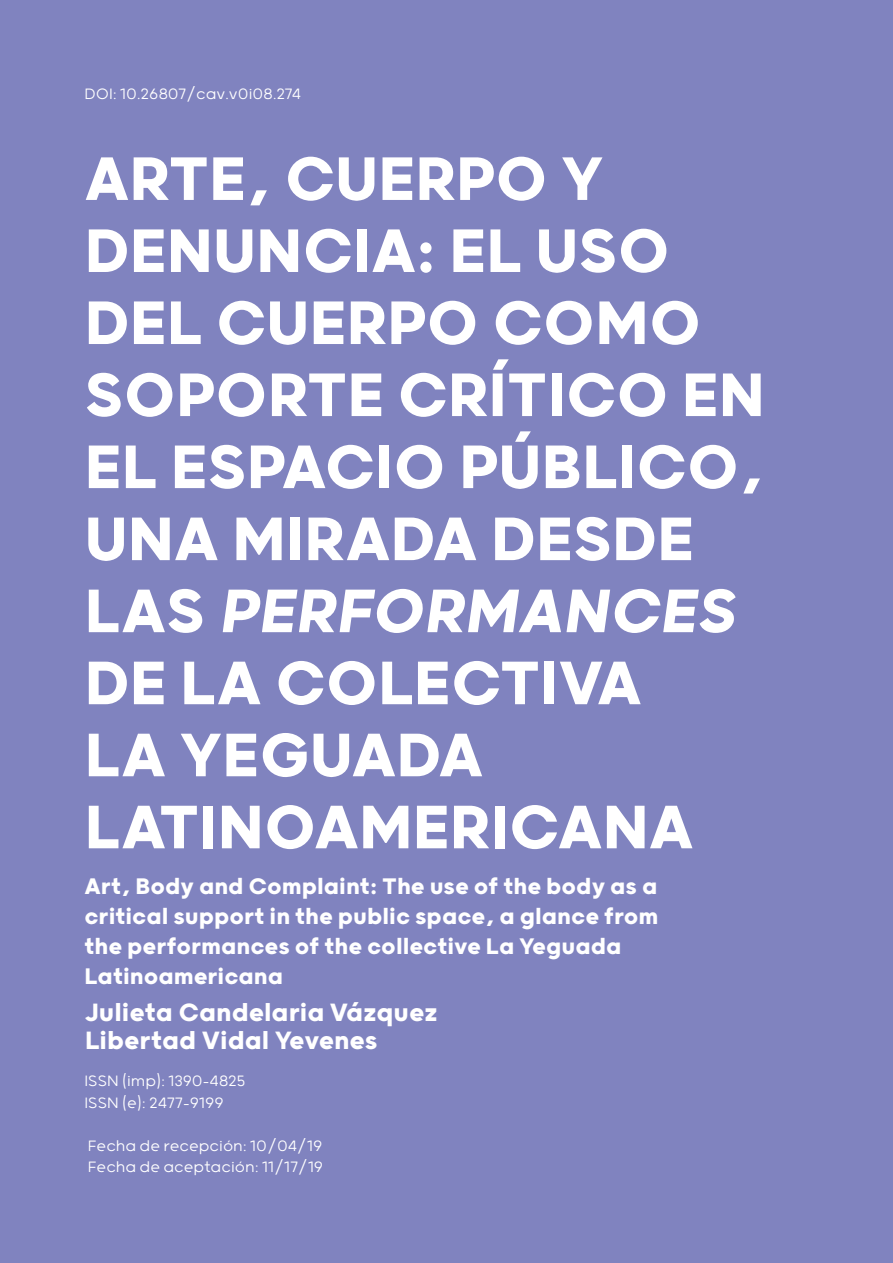
<style>
.page{position:relative;width:893px;height:1263px;background:#8083bf}
.page>*{position:absolute;margin:0;border:0;box-sizing:border-box;transform-origin:0 0}
.t1{font:700 73.5px/72px "Grold";color:#fff}
.t2{font:700 30px/28.5px "Grold";color:#fff}
.t3{font:700 27px/30px "Grold";color:#fff}
.t4{font:300 18px/21px "Grold";color:#fff}
.s1{font-style:italic}
</style>
<div class="page">
<p class="t4" style="left:85px;top:82px;width:218px">DOI: 10.26807/cav.v0i08.274</p>
<p class="t1" style="left:85px;top:139px;width:682px">ARTE, CUERPO Y<br>DENUNCIA: EL USO<br>DEL CUERPO COMO<br>SOPORTE CRÍTICO EN<br>EL ESPACIO PÚBLICO,<br>UNA MIRADA DESDE<br>LAS <span class="s1">PERFORMANCES<br></span>DE LA COLECTIVA<br>LA YEGUADA<br>LATINOAMERICANA</p>
<p class="t3" style="left:85px;top:870px;width:575px">Art, Body and Complaint: The use of the body as a critical support in the public space, a glance from the performances of the collective La Yeguada Latinoamericana</p>
<p class="t2" style="left:85px;top:996px;width:354px">Julieta Candelaria Vázquez<br>Libertad Vidal Yevenes</p>
<p class="t4" style="left:85px;top:1070px;width:162px">ISSN (imp): 1390-4825<br>ISSN (e): 2477-9199</p>
<p class="t4" style="left:88px;top:1134px;width:237px">Fecha de recepción: 10/04/19<br>Fecha de aceptación: 11/17/19</p>
</div>
